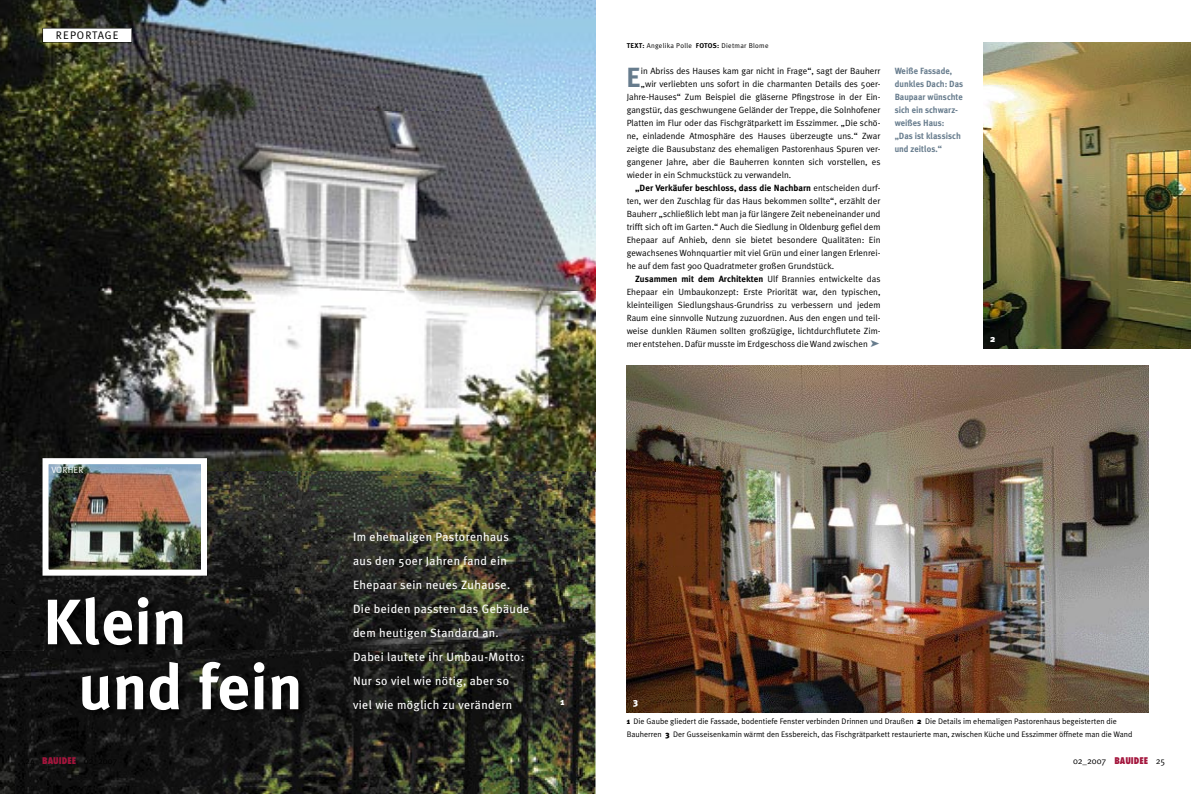
<style>
.page{position:relative;width:1191px;height:794px;background:#fff}
.page>*{position:absolute;margin:0;border:0;box-sizing:border-box;transform-origin:0 0}
.t1{font:700 64px/65px "Meta Plus";color:#fff}
.t2{font:700 27.7px "Meta Plus";color:#677c8d}
.t3{font:12px/24px "Meta Plus";letter-spacing:.03em;color:#fff}
.t4{font:11px "Meta Plus Normal";letter-spacing:.085em;color:#000}
.t5{font:900 9.5px "Meta Plus";color:#fff}
.t6{font:9px/13px "Meta Plus Normal";color:#000;text-align:justify}
.t7{font:700 9px "Meta Plus";color:#000}
.t8{font:700 9px/13px "Meta Plus";letter-spacing:.005em;color:#677c8d;scale:.95 1}
.t9{font:9px "Meta Plus Normal";letter-spacing:.015em;color:#fff}
.t10{font:8px/13px "Meta Plus Normal";color:#000}
.t11{font:7px "Meta Plus Normal";letter-spacing:.04em;color:#000}
.s1{font-family:"Meta Plus";font-weight:700}
.s2{font-family:"Meta Plus Normal";font-weight:400}
.s3{font-family:"Meta Plus";font-weight:900}
.s4{font-family:"Futura";font-weight:800;font-stretch:condensed;color:#a3153c}
</style>
<div class="page">
<img style="left:0;top:0;width:595px;height:471px">
<img style="left:0;top:471px;width:70px;height:180px">
<img style="left:281px;top:471px;width:314px;height:180px">
<img style="left:70px;top:471px;width:211px;height:123px">
<img style="left:0;top:651px;width:595px;height:143px">
<img style="left:43px;top:458px;width:164px;height:117px">
<img style="left:984px;top:43px;width:207px;height:306px">
<img style="left:626px;top:366px;width:522px;height:346px">
<div style="left:43px;top:29px;width:89px;height:13px;background:#fff"></div>
<hr style="left:43px;top:42px;width:89px;height:1px;background:#000">
<hr style="left:43px;top:28px;width:89px;height:1px;background:#000">
<svg style="left:131px;top:28px;width:2px;height:15px"></svg>
<img style="left:45px;top:594px;width:265px;height:127px">
<p class="t4" style="left:56px;top:29px;width:64px">REPORTAGE</p>
<p class="t9" style="left:51px;top:464px;width:34px">VORHER</p>
<h1 class="t1" style="left:79px;top:589px;width:226px;text-indent:-36px">Klein und fein</h1>
<p class="t11" style="left:626px;top:42px;width:143px"><span class="s1">TEXT:</span> Angelika Polle <span class="s1">FOTOS:</span> Dietmar Blome</p>
<h2 class="t2" style="left:626px;top:62px;width:16px">E</h2>
<p class="t6" style="left:641px;top:64px;width:241px">in Abriss des Hauses kam gar nicht in Frage“, sagt der Bauherr</p>
<p class="t6" style="left:641px;top:77px;width:241px">„wir verliebten uns sofort in die charmanten Details des 50er-</p>
<p class="t6" style="left:626px;top:90px;width:255px">Jahre-Hauses“ Zum Beispiel die gläserne Pfingstrose in der Ein-</p>
<p class="t6" style="left:626px;top:103px;width:255px">gangstür, das geschwungene Geländer der Treppe, die Solnhofener</p>
<p class="t6" style="left:626px;top:116px;width:255px">Platten im Flur oder das Fischgrätparkett im Esszimmer. „Die schö-</p>
<p class="t6" style="left:626px;top:129px;width:255px">ne, einladende Atmosphäre des Hauses überzeugte uns.“ Zwar</p>
<p class="t6" style="left:626px;top:142px;width:255px">zeigte die Bausubstanz des ehemaligen Pastorenhaus Spuren ver-</p>
<p class="t6" style="left:626px;top:155px;width:255px">gangener Jahre, aber die Bauherren konnten sich vorstellen, es</p>
<p class="t6" style="left:626px;top:168px;width:166px">wieder in ein Schmuckstück zu verwandeln.</p>
<p class="t7" style="left:635px;top:183px;width:247px">„Der Verkäufer beschloss, dass die Nachbarn <span class="s2">entscheiden durf-</span></p>
<p class="t6" style="left:626px;top:194px;width:255px">ten, wer den Zuschlag für das Haus bekommen sollte“, erzählt der Bauherr „schließlich lebt man ja für längere Zeit nebeneinander und trifft sich oft im Garten.“ Auch die Siedlung in Oldenburg gefiel dem Ehepaar auf Anhieb, denn sie bietet besondere Qualitäten: Ein gewachsenes Wohnquartier mit viel Grün und einer langen Erlenrei&shy;he auf dem fast 900 Quadratmeter großen Grundstück.</p>
<p class="t7" style="left:635px;top:274px;width:247px">Zusammen mit dem Architekten <span class="s2">Ulf Brannies entwickelte das</span></p>
<p class="t6" style="left:626px;top:285px;width:255px">Ehepaar ein Umbaukonzept: Erste Priorität war, den typischen, kleinteiligen Siedlungshaus-Grundriss zu verbessern und jedem Raum eine sinnvolle Nutzung zuzuordnen. Aus den engen und teil&shy;weise dunklen Räumen sollten großzügige, lichtdurchflutete Zim&shy;mer entstehen. Dafür musste im Erdgeschoss die Wand zwischen</p>
<p class="t8" style="left:894px;top:64px;width:74px">Weiße Fassade, dunkles Dach: Das<br>Baupaar wünschte sich ein schwarz&shy;weißes Haus: „Das ist klassisch und zeitlos.“</p>
<p class="t5" style="left:990px;top:333px;width:7px">2</p>
<h3 class="t3" style="left:353px;top:524px;width:178px">Im ehemaligen Pastorenhaus aus den 50er Jahren fand ein<br>Ehepaar sein neues Zuhause.<br>Die beiden passten das Gebäude dem heutigen Standard an.<br>Dabei lautete ihr Umbau-Motto:<br>Nur so viel wie nötig, aber so viel wie möglich zu verändern</h3>
<p class="t5" style="left:560px;top:696px;width:5px">1</p>
<p class="t5" style="left:633px;top:696px;width:6px">3</p>
<p class="t10" style="left:626px;top:715px;width:507px"><span class="s3">1</span> Die Gaube gliedert die Fassade, bodentiefe Fenster verbinden Drinnen und Draußen <span class="s3">2</span> Die Details im ehemaligen Pastorenhaus begeisterten die<br>Bauherren <span class="s3">3</span> Der Gusseisenkamin wärmt den Essbereich, das Fischgrätparkett restaurierte man, zwischen Küche und Esszimmer öffnete man die Wand</p>
<p class="t6" style="left:1073px;top:754px;width:94px">02_2007 <span class="s4">BAUIDEE</span> 25</p>
</div>
